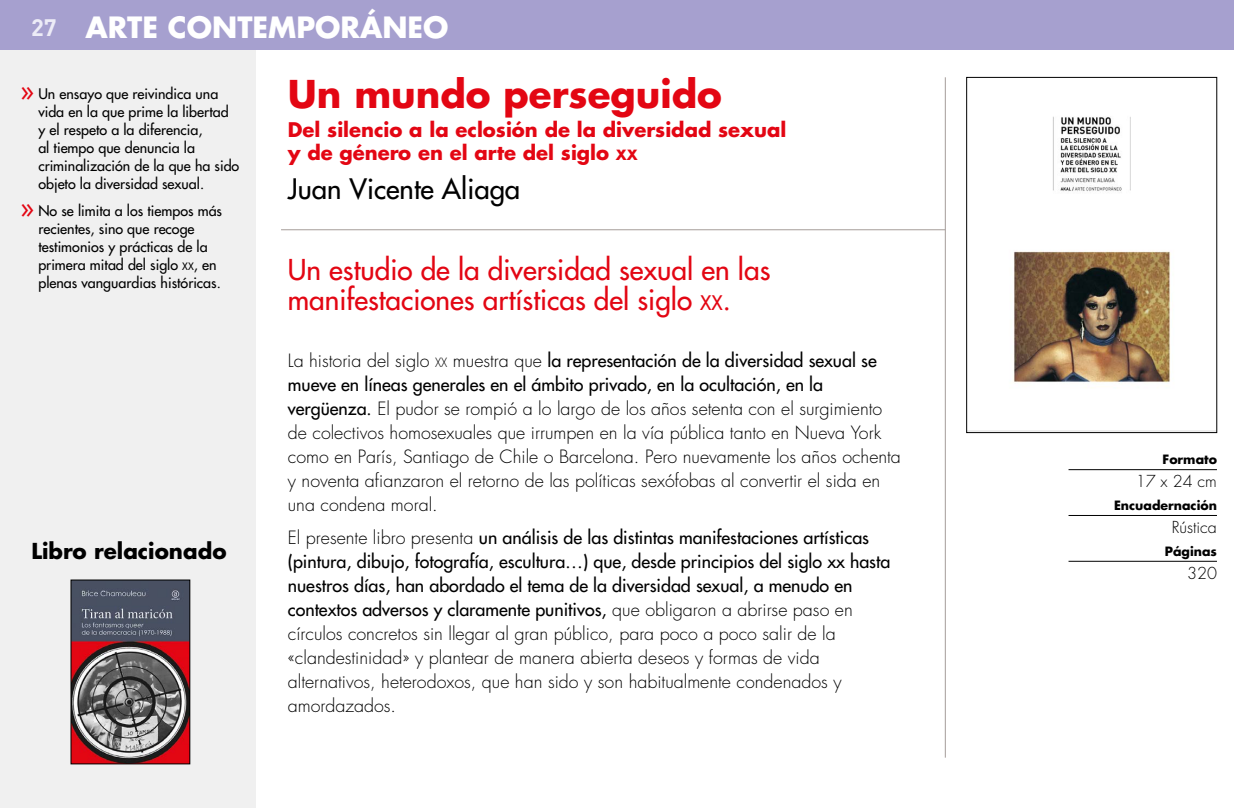
<style>
.page{position:relative;width:1234px;height:808px;background:#fff}
.page>*{position:absolute;margin:0;border:0;box-sizing:border-box;transform-origin:0 0}
.t1{font:700 37.35px "Futura Std";color:#e30613}
.t2{font:700 28.5px "Futura Std";color:#fff}
.t3{font:500 28.05px/30.3px "Futura Std";color:#e30613}
.t4{font:500 27.45px "Futura Std";color:#000}
.t5{font:700 21.45px "Futura Std";color:#000}
.t6{font:700 19.65px/23.2px "Futura Std";color:#e30613}
.t7{font:300 17.85px/24px "Futura Std";color:#000}
.t8{font:300 16.05px "Futura Std";color:#000}
.t9{font:500 14.25px/17.9px "Futura Std";color:#000}
.t10{font:700 12.45px "Futura Std";color:#000}
.s1{font-family:"DIN Pro";font-size:23.55px;color:#edecf7}
.s2{font-size:26.7px;color:#e30613}
.s3{font-size:10.05px}
.s4{font-size:13.8px}
.s5{font-size:19.65px}
.s6{font-size:12.45px}
.s7{font-weight:500}
</style>
<div class="page">
<hr style="left:1068px;top:469px;width:148px;height:1px;background:#000">
<hr style="left:1068px;top:515px;width:148px;height:1px;background:#000">
<hr style="left:1068px;top:561px;width:148px;height:1px;background:#000">
<img style="left:1013px;top:116px;width:158px;height:267px">
<div style="left:966px;top:77px;width:250px;height:356px;border:1px solid #000"></div>
<div style="left:0;top:49px;width:256px;height:759px;background:#f0f0f0"></div>
<hr style="left:281px;top:229px;width:664px;height:1px;background:#a59c99">
<hr style="left:944px;top:77px;width:1px;height:681px;background:#a59c99">
<div style="left:0;top:0;width:1233px;height:49px;background:#a6a0cf"></div>
<img style="left:73px;top:582px;width:115px;height:180px">
<div style="left:71px;top:580px;width:119px;height:184px;border:1px solid #000"></div>
<h2 class="t2" style="left:31px;top:9px;width:419px"><span class="s1">27</span> ARTE CONTEMPORÁNEO</h2>
<p class="t9" style="left:38px;top:85px;width:202px;text-indent:-18px"><span class="s2">»</span> Un ensayo que reivindica una vida en la que prime la libertad<br>y el respeto a la diferencia,<br>al tiempo que denuncia la criminalización de la que ha sido objeto la diversidad sexual.</p>
<p class="t9" style="left:38px;top:202px;width:185px;text-indent:-18px"><span class="s2">»</span> No se limita a los tiempos más recientes, sino que recoge testimonios y prácticas de la primera mitad del siglo <span class="s3">XX</span>, en plenas vanguardias históricas.</p>
<p class="t5" style="left:32px;top:537px;width:196px">Libro relacionado</p>
<h1 class="t1" style="left:288px;top:69px;width:435px">Un mundo perseguido</h1>
<p class="t6" style="left:288px;top:118px;width:500px">Del silencio a la eclosión de la diversidad sexual y de género en el arte del siglo <span class="s4">xx</span></p>
<h3 class="t4" style="left:288px;top:171px;width:234px">Juan Vicente Aliaga</h3>
<h3 class="t3" style="left:288px;top:255px;width:484px">Un estudio de la diversidad sexual en las manifestaciones artísticas del siglo <span class="s5">XX</span>.</h3>
<p class="t7" style="left:288px;top:349px;width:614px">La historia del siglo <span class="s6">xx</span> muestra que <span class="s7">la representación de la diversidad sexual se mueve en líneas generales en el ámbito privado, en la ocultación, en la vergüenza.</span> El pudor se rompió a lo largo de los años setenta con el surgimiento de colectivos homosexuales que irrumpen en la vía pública tanto en Nueva York como en París, Santiago de Chile o Barcelona. Pero nuevamente los años ochenta y noventa afianzaron el retorno de las políticas sexófobas al convertir el sida en una condena moral.</p>
<p class="t7" style="left:288px;top:526px;width:604px">El presente libro presenta <span class="s7">un análisis de las distintas manifestaciones artísticas (pintura, dibujo, fotografía, escultura…) que, desde principios del siglo xx hasta nuestros días, han abordado el tema de la diversidad sexual, a menudo en contextos adversos y claramente punitivos,</span> que obligaron a abrirse paso en círculos concretos sin llegar al gran público, para poco a poco salir de la «clandestinidad» y plantear de manera abierta deseos y formas de vida alternativos, heterodoxos, que han sido y son habitualmente condenados y amordazados.</p>
<p class="t10" style="left:1162px;top:451px;width:56px">Formato</p>
<p class="t8" style="left:1135px;top:472px;width:83px">17 x 24 cm</p>
<p class="t10" style="left:1113px;top:497px;width:104px">Encuadernación</p>
<p class="t8" style="left:1171px;top:517px;width:47px">Rústica</p>
<p class="t10" style="left:1164px;top:543px;width:54px">Páginas</p>
<p class="t8" style="left:1186px;top:563px;width:31px">320</p>
</div>
